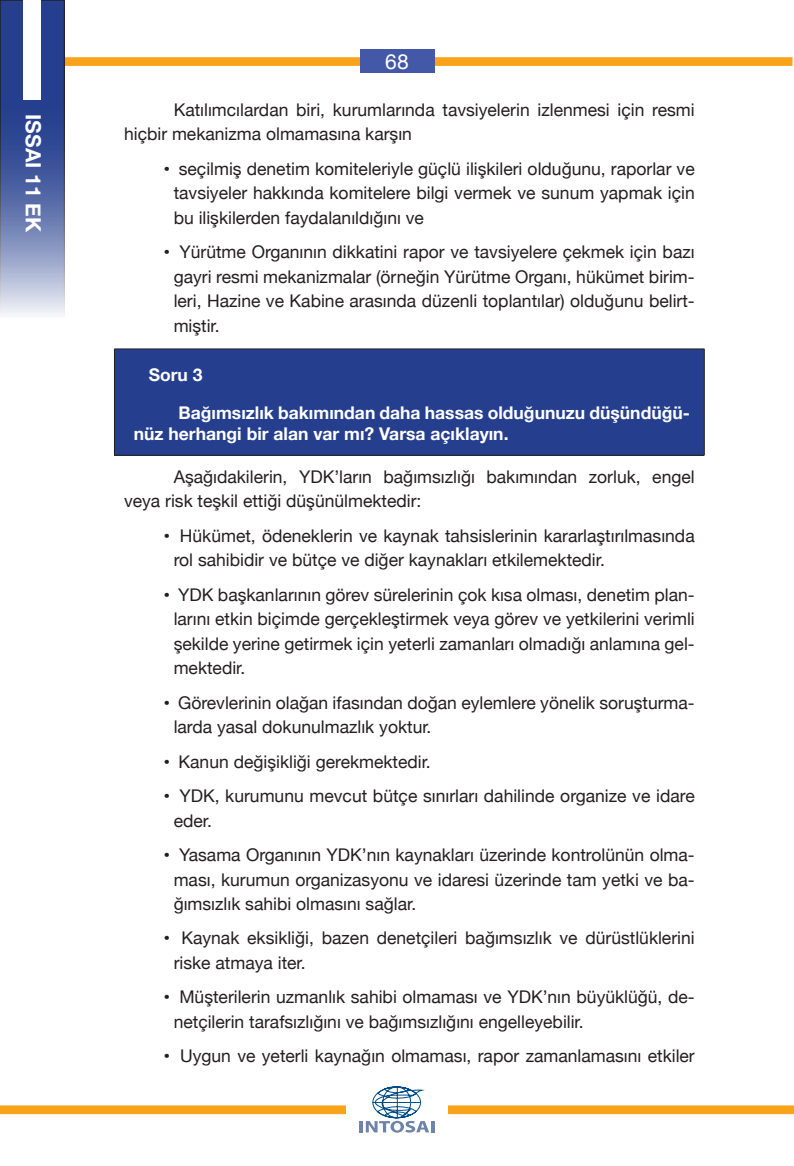
<style>
.page{position:relative;width:794px;height:1166px;background:#fff}
.page>*{position:absolute;margin:0;border:0;box-sizing:border-box;transform-origin:0 0}
.t1{font:700 21px "Helvetica Neue";color:#fff}
.t2{font:21px "Helvetica Neue";color:#fff}
.t3{font:17.5px/24.5px "Helvetica Neue";color:#231f20}
.t4{font:700 17.5px/21px "Helvetica Neue";color:#fff}
.s1{font-family:"Arial"}
</style>
<div class="page">
<div style="left:49px;top:57px;width:743px;height:9px;background:#f9a31b"></div>
<svg style="left:2px;top:2px;width:60px;height:312px;background:#5b6ea9"></svg>
<div style="left:0;top:0;width:64px;height:317px;border:1px solid #231f20"></div>
<div style="left:23px;top:0;width:18px;height:99px;background:#fff"></div>
<div style="left:0;top:1105px;width:794px;height:9px;background:#f9a31b"></div>
<div style="left:360px;top:49px;width:74px;height:23px;background:#4358a7"></div>
<div style="left:346px;top:1081px;width:102px;height:58px;background:#fff"></div>
<svg style="left:360px;top:1086px;width:74px;height:47px"></svg>
<div style="left:114px;top:349px;width:590px;height:106px;background:#253f8e"></div>
<hr style="left:114px;top:349px;width:590px;height:1px;background:#231f20">
<hr style="left:114px;top:349px;width:1px;height:106px;background:#231f20">
<hr style="left:704px;top:349px;width:1px;height:106px;background:#231f20">
<hr style="left:114px;top:455px;width:590px;height:1px;background:#231f20">
<p class="t1" style="left:46px;top:114px;width:119px;rotate:90deg">ISSAI 11 EK</p>
<p class="t2" style="left:385px;top:49px;width:25px">68</p>
<p class="t3" style="left:124px;top:97px;width:572px;text-indent:50px">Katılımcılardan biri, kurumlarında tavsiyelerin izlenmesi için resmi hiçbir mekanizma olmamasına karşın</p>
<p class="t3" style="left:174px;top:156px;width:522px;text-align:justify;text-indent:-10px"><span class="s1">•</span> seçilmiş denetim komiteleriyle güçlü ilişkileri olduğunu, raporlar ve tavsiyeler hakkında komitelere bilgi vermek ve sunum yapmak için bu ilişkilerden faydalanıldığını ve</p>
<p class="t3" style="left:174px;top:240px;width:522px;text-align:justify;text-indent:-10px"><span class="s1">•</span> Yürütme Organının dikkatini rapor ve tavsiyelere çekmek için bazı gayri resmi mekanizmalar (örneğin Yürütme Organı, hükümet birim&shy;leri, Hazine ve Kabine arasında düzenli toplantılar) olduğunu belirt&shy;miştir.</p>
<p class="t4" style="left:149px;top:364px;width:55px">Soru 3</p>
<p class="t4" style="left:134px;top:402px;width:557px;text-indent:45px">Bağımsızlık bakımından daha hassas olduğunuzu düşündüğü&shy;nüz herhangi bir alan var mı? Varsa açıklayın.</p>
<p class="t3" style="left:124px;top:464px;width:572px;text-indent:50px">Aşağıdakilerin, YDK’ların bağımsızlığı bakımından zorluk, engel veya risk teşkil ettiği düşünülmektedir:</p>
<p class="t3" style="left:174px;top:523px;width:522px;text-indent:-10px"><span class="s1">•</span> Hükümet, ödeneklerin ve kaynak tahsislerinin kararlaştırılmasında rol sahibidir ve bütçe ve diğer kaynakları etkilemektedir.</p>
<p class="t3" style="left:174px;top:582px;width:522px;text-align:justify;text-indent:-10px"><span class="s1">•</span> YDK başkanlarının görev sürelerinin çok kısa olması, denetim plan&shy;larını etkin biçimde gerçekleştirmek veya görev ve yetkilerini verimli şekilde yerine getirmek için yeterli zamanları olmadığı anlamına gel&shy;mektedir.</p>
<p class="t3" style="left:174px;top:690px;width:522px;text-indent:-10px"><span class="s1">•</span> Görevlerinin olağan ifasından doğan eylemlere yönelik soruşturma&shy;larda yasal dokunulmazlık yoktur.</p>
<p class="t3" style="left:164px;top:749px;width:268px"><span class="s1">•</span> Kanun değişikliği gerekmektedir.</p>
<p class="t3" style="left:174px;top:783px;width:522px;text-indent:-10px"><span class="s1">•</span> YDK, kurumunu mevcut bütçe sınırları dahilinde organize ve idare eder.</p>
<p class="t3" style="left:174px;top:842px;width:522px;text-align:justify;text-indent:-10px"><span class="s1">•</span> Yasama Organının YDK’nın kaynakları üzerinde kontrolünün olma&shy;ması, kurumun organizasyonu ve idaresi üzerinde tam yetki ve ba&shy;ğımsızlık sahibi olmasını sağlar.</p>
<p class="t3" style="left:174px;top:926px;width:522px;text-indent:-10px"><span class="s1">•</span> Kaynak eksikliği, bazen denetçileri bağımsızlık ve dürüstlüklerini riske atmaya iter.</p>
<p class="t3" style="left:174px;top:984px;width:522px;text-indent:-10px"><span class="s1">•</span> Müşterilerin uzmanlık sahibi olmaması ve YDK’nın büyüklüğü, de&shy;netçilerin tarafsızlığını ve bağımsızlığını engelleyebilir.</p>
<p class="t3" style="left:164px;top:1043px;width:532px"><span class="s1">•</span> Uygun ve yeterli kaynağın olmaması, rapor zamanlamasını etkiler</p>
</div>
